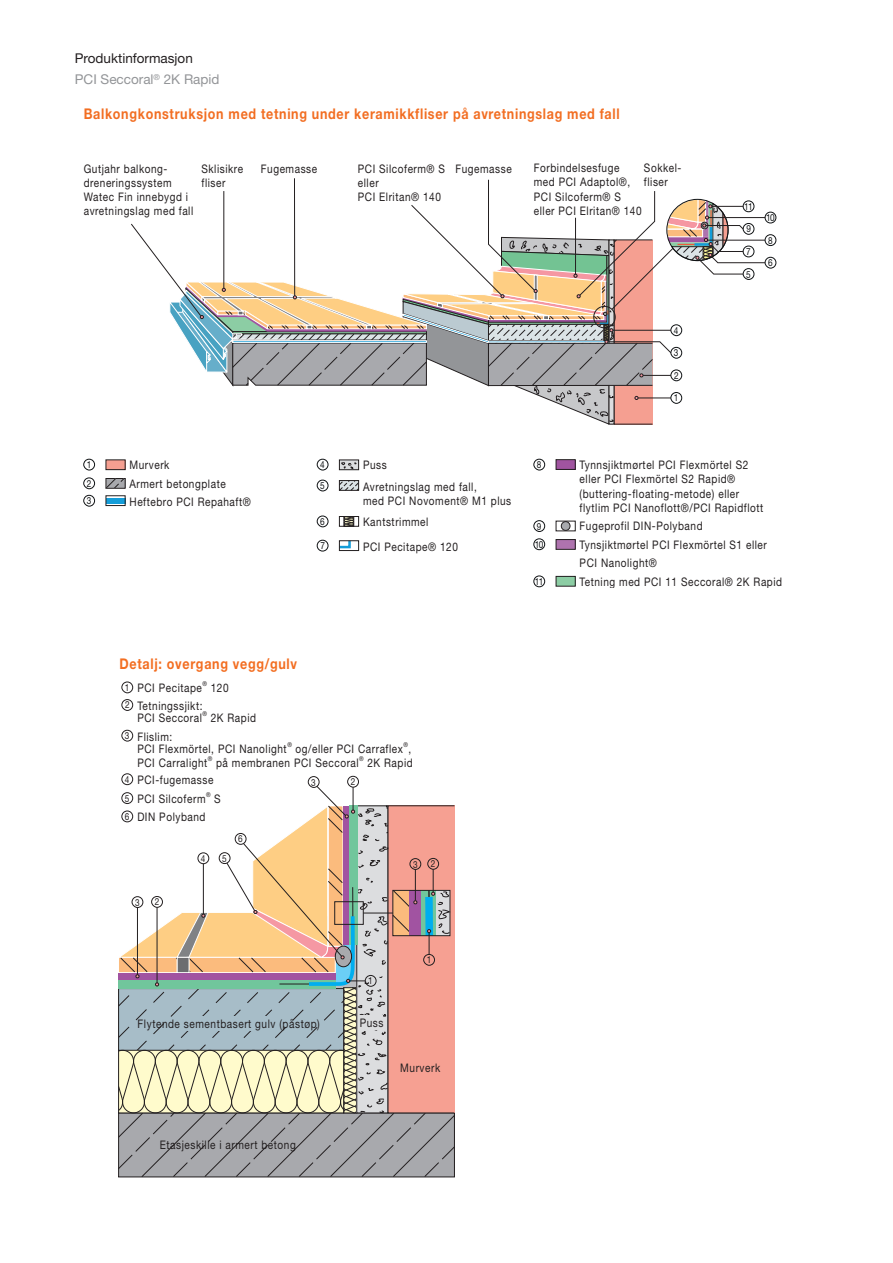
<style>
.page{position:relative;width:893px;height:1263px;background:#fff}
.page>*{position:absolute;margin:0;border:0;box-sizing:border-box;transform-origin:0 0}
.t1{font:700 14.7px "Helvetica Neue";letter-spacing:.055em;color:#f26e22;scale:.85 1}
.t2{font:700 14.7px "Helvetica Neue";letter-spacing:.055em;color:#f36e21;scale:.85 1}
.t3{font:13.5px/21.3px "Helvetica Neue LT Pro";color:#231f20}
.t4{font:11.85px/14.1px "Helvetica Neue";letter-spacing:.055em;color:#231f20;scale:.85 1}
.t5{font:9.75px "Helvetica Neue";letter-spacing:-.07em;color:#101315;scale:.85 1}
.t6{font:9.75px "Helvetica Neue";color:#231f20;scale:.85 1}
.t7{font:6.6px "Helvetica Neue";color:#231f20;scale:.85 1}
.s1{color:#939598}
</style>
<div class="page">
<hr style="left:294px;top:178px;width:1px;height:119px;background:#231f20">
<div style="left:765px;top:212px;width:11px;height:11px;border:1px solid #101315;border-radius:50%"></div>
<div style="left:765px;top:234px;width:11px;height:12px;border:1px solid #101315;border-radius:50%"></div>
<div style="left:765px;top:257px;width:11px;height:11px;border:1px solid #101315;border-radius:50%"></div>
<svg style="left:131px;top:179px;width:635px;height:246px"></svg>
<div style="left:83px;top:495px;width:12px;height:11px;border:1px solid #101315;border-radius:50%"></div>
<div style="left:83px;top:478px;width:12px;height:11px;border:1px solid #101315;border-radius:50%"></div>
<div style="left:83px;top:459px;width:12px;height:11px;border:1px solid #101315;border-radius:50%"></div>
<div style="left:106px;top:460px;width:19px;height:10px;background:#f59f91"></div>
<div style="left:106px;top:460px;width:19px;height:10px;border:1px solid #231f20"></div>
<div style="left:317px;top:516px;width:11px;height:11px;border:1px solid #101315;border-radius:50%"></div>
<div style="left:317px;top:480px;width:11px;height:11px;border:1px solid #101315;border-radius:50%"></div>
<div style="left:317px;top:459px;width:11px;height:11px;border:1px solid #101315;border-radius:50%"></div>
<svg style="left:343px;top:518px;width:12px;height:6px"></svg>
<div style="left:339px;top:516px;width:20px;height:10px;border:1px solid #231f20"></div>
<svg style="left:344px;top:516px;width:10px;height:11px"></svg>
<div style="left:533px;top:576px;width:12px;height:11px;border:1px solid #101315;border-radius:50%"></div>
<div style="left:533px;top:538px;width:12px;height:12px;border:1px solid #101315;border-radius:50%"></div>
<div style="left:556px;top:576px;width:19px;height:10px;background:#8ccda4"></div>
<div style="left:556px;top:576px;width:19px;height:10px;border:1px solid #231f20"></div>
<div style="left:533px;top:520px;width:12px;height:12px;border:1px solid #101315;border-radius:50%"></div>
<div style="left:556px;top:521px;width:20px;height:10px;border:1px solid #231f20"></div>
<div style="left:556px;top:539px;width:19px;height:10px;background:#ae73ae"></div>
<div style="left:556px;top:539px;width:19px;height:10px;border:1px solid #231f20"></div>
<div style="left:317px;top:540px;width:11px;height:11px;border:1px solid #101315;border-radius:50%"></div>
<div style="left:533px;top:459px;width:12px;height:11px;border:1px solid #101315;border-radius:50%"></div>
<div style="left:339px;top:460px;width:20px;height:10px;border:1px solid #231f20"></div>
<svg style="left:341px;top:462px;width:16px;height:7px"></svg>
<div style="left:106px;top:498px;width:19px;height:6px;background:#149dd9"></div>
<div style="left:106px;top:495px;width:19px;height:11px;border:1px solid #231f20"></div>
<div style="left:556px;top:460px;width:19px;height:9px;background:#a054a0"></div>
<div style="left:556px;top:459px;width:19px;height:11px;border:1px solid #231f20"></div>
<svg style="left:105px;top:478px;width:19px;height:11px"></svg>
<svg style="left:339px;top:480px;width:20px;height:11px"></svg>
<svg style="left:338px;top:540px;width:13px;height:10px"></svg>
<div style="left:339px;top:540px;width:20px;height:11px;border:1px solid #231f20"></div>
<div style="left:561px;top:522px;width:9px;height:8px;background:#a8a9ad;border-radius:50%"></div>
<div style="left:561px;top:521px;width:9px;height:10px;border:1px solid #231f20;border-radius:50%"></div>
<div style="left:121px;top:773px;width:12px;height:12px;border:1px solid #231f20;border-radius:50%"></div>
<div style="left:121px;top:730px;width:12px;height:11px;border:1px solid #231f20;border-radius:50%"></div>
<div style="left:308px;top:776px;width:11px;height:12px;border:1px solid #231f20;border-radius:50%"></div>
<div style="left:121px;top:699px;width:12px;height:12px;border:1px solid #231f20;border-radius:50%"></div>
<div style="left:347px;top:776px;width:12px;height:11px;border:1px solid #231f20;border-radius:50%"></div>
<div style="left:121px;top:682px;width:12px;height:11px;border:1px solid #231f20;border-radius:50%"></div>
<svg style="left:118px;top:785px;width:337px;height:392px"></svg>
<p class="t3" style="left:75px;top:49px;width:146px">Produktinformasjon<br><span class="s1">PCI Seccoral</span><sup>®</sup> <span class="s1">2K Rapid</span></p>
<p class="t1" style="left:84px;top:108px;width:632px">Balkongkonstruksjon med tetning under keramikkfliser på avretningslag med fall</p>
<p class="t4" style="left:84px;top:163px;width:130px">Gutjahr balkong&shy;dreneringssystem<br>Watec Fin innebygd i avretningslag med fall</p>
<p class="t4" style="left:358px;top:163px;width:104px">PCI Silcoferm® S eller<br>PCI Elritan® 140</p>
<p class="t4" style="left:455px;top:163px;width:68px">Fugemasse</p>
<p class="t4" style="left:534px;top:162px;width:128px">Forbindelsesfuge med PCI Adaptol®,<br>PCI Silcoferm® S eller PCI Elritan® 140</p>
<p class="t4" style="left:644px;top:162px;width:46px">Sokkel&shy;fliser</p>
<p class="t4" style="left:201px;top:163px;width:50px">Sklisikre</p>
<p class="t4" style="left:261px;top:163px;width:68px">Fugemasse</p>
<p class="t4" style="left:201px;top:177px;width:30px">fliser</p>
<p class="t5" style="left:674px;top:327px;width:7px">4</p>
<p class="t5" style="left:674px;top:349px;width:7px">3</p>
<p class="t5" style="left:674px;top:372px;width:7px">2</p>
<p class="t5" style="left:674px;top:394px;width:7px">1</p>
<p class="t5" style="left:744px;top:203px;width:12px">11</p>
<p class="t5" style="left:746px;top:225px;width:7px">9</p>
<p class="t5" style="left:746px;top:248px;width:7px">7</p>
<p class="t5" style="left:746px;top:271px;width:7px">5</p>
<p class="t5" style="left:766px;top:214px;width:12px">10</p>
<p class="t5" style="left:768px;top:237px;width:7px">8</p>
<p class="t5" style="left:768px;top:259px;width:7px">6</p>
<p class="t5" style="left:320px;top:461px;width:7px">4</p>
<p class="t4" style="left:580px;top:459px;width:218px">Tynnsjiktmørtel PCI Flexmörtel S2 eller PCI Flexmörtel S2 Rapid® (buttering-floating-metode) eller flytlim PCI Nanoflott®/PCI Rapidflott</p>
<p class="t4" style="left:580px;top:518px;width:222px;line-height:18.5px">Fugeprofil DIN-Polyband<br>Tynsjiktmørtel PCI Flexmörtel S1 eller<br>PCI Nanolight®</p>
<p class="t5" style="left:535px;top:578px;width:11px">11</p>
<p class="t4" style="left:580px;top:575px;width:240px">Tetning med PCI 11 Seccoral® 2K Rapid</p>
<p class="t5" style="left:87px;top:461px;width:7px">1</p>
<p class="t4" style="left:363px;top:455px;width:135px;line-height:21.6px">Puss<br>Avretningslag med fall,</p>
<p class="t4" style="left:363px;top:491px;width:176px;line-height:21.5px">med PCI Novoment® M1 plus<br>Kantstrimmel</p>
<p class="t4" style="left:363px;top:541px;width:113px">PCI Pecitape® 120</p>
<p class="t4" style="left:130px;top:457px;width:115px;line-height:18.6px">Murverk<br>Armert betongplate</p>
<p class="t5" style="left:537px;top:461px;width:7px">8</p>
<p class="t5" style="left:87px;top:480px;width:7px">2</p>
<p class="t5" style="left:320px;top:482px;width:7px">5</p>
<p class="t5" style="left:87px;top:497px;width:7px">3</p>
<p class="t4" style="left:130px;top:496px;width:144px">Heftebro PCI Repahaft®</p>
<p class="t5" style="left:320px;top:518px;width:7px">6</p>
<p class="t5" style="left:537px;top:523px;width:7px">9</p>
<p class="t5" style="left:535px;top:541px;width:11px">10</p>
<p class="t5" style="left:320px;top:542px;width:7px">7</p>
<p class="t2" style="left:120px;top:658px;width:210px">Detalj: overgang vegg/gulv</p>
<p class="t6" style="left:125px;top:684px;width:7px">1</p>
<p class="t6" style="left:125px;top:701px;width:7px">2</p>
<p class="t6" style="left:125px;top:732px;width:7px">3</p>
<p class="t6" style="left:125px;top:776px;width:7px">4</p>
<p class="t6" style="left:125px;top:795px;width:7px">5</p>
<p class="t6" style="left:125px;top:813px;width:7px">6</p>
<p class="t4" style="left:137px;top:681px;width:78px">PCI Pecitape</p>
<p class="t7" style="left:203px;top:681px;width:7px">®</p>
<p class="t4" style="left:211px;top:681px;width:23px">120</p>
<p class="t4" style="left:137px;top:700px;width:78px;line-height:12.6px">Tetningssjikt:<br>PCI Seccoral</p>
<p class="t7" style="left:203px;top:712px;width:7px">®</p>
<p class="t4" style="left:211px;top:712px;width:55px">2K Rapid</p>
<p class="t4" style="left:137px;top:731px;width:177px;line-height:12.6px">Flislim:<br>PCI Flexmörtel, PCI Nanolight</p>
<p class="t7" style="left:287px;top:742px;width:7px">®</p>
<p class="t4" style="left:295px;top:743px;width:128px">og/eller PCI Carraflex</p>
<p class="t7" style="left:404px;top:742px;width:7px">®</p>
<p class="t4" style="left:408px;top:743px;width:5px">,</p>
<p class="t4" style="left:137px;top:757px;width:84px">PCI Carralight</p>
<p class="t7" style="left:208px;top:757px;width:7px">®</p>
<p class="t4" style="left:216px;top:757px;width:169px">på membranen PCI Seccoral</p>
<p class="t7" style="left:359px;top:757px;width:7px">®</p>
<p class="t4" style="left:367px;top:757px;width:55px">2K Rapid</p>
<p class="t4" style="left:137px;top:771px;width:91px;line-height:18.9px">PCI-fugemasse<br>PCI Silcoferm</p>
<p class="t6" style="left:351px;top:778px;width:7px">2</p>
<p class="t6" style="left:311px;top:778px;width:7px">3</p>
<p class="t7" style="left:206px;top:792px;width:7px">®</p>
<p class="t4" style="left:214px;top:793px;width:9px">S</p>
<p class="t4" style="left:137px;top:811px;width:82px">DIN Polyband</p>
<p class="t6" style="left:201px;top:855px;width:7px">4</p>
<p class="t6" style="left:222px;top:855px;width:7px">5</p>
<p class="t6" style="left:238px;top:835px;width:7px">6</p>
<p class="t6" style="left:413px;top:860px;width:7px">3</p>
<p class="t6" style="left:135px;top:899px;width:7px">3</p>
<p class="t6" style="left:155px;top:898px;width:7px">2</p>
<p class="t6" style="left:431px;top:860px;width:7px">2</p>
<p class="t6" style="left:368px;top:977px;width:7px">1</p>
<p class="t4" style="left:138px;top:1017px;width:216px">Flytende sementbasert gulv (påstøp)</p>
<p class="t4" style="left:360px;top:1017px;width:29px">Puss</p>
<p class="t6" style="left:427px;top:956px;width:7px">1</p>
<p class="t4" style="left:160px;top:1139px;width:162px">Etasjeskille i armert betong</p>
<p class="t4" style="left:400px;top:1062px;width:49px">Murverk</p>
</div>
